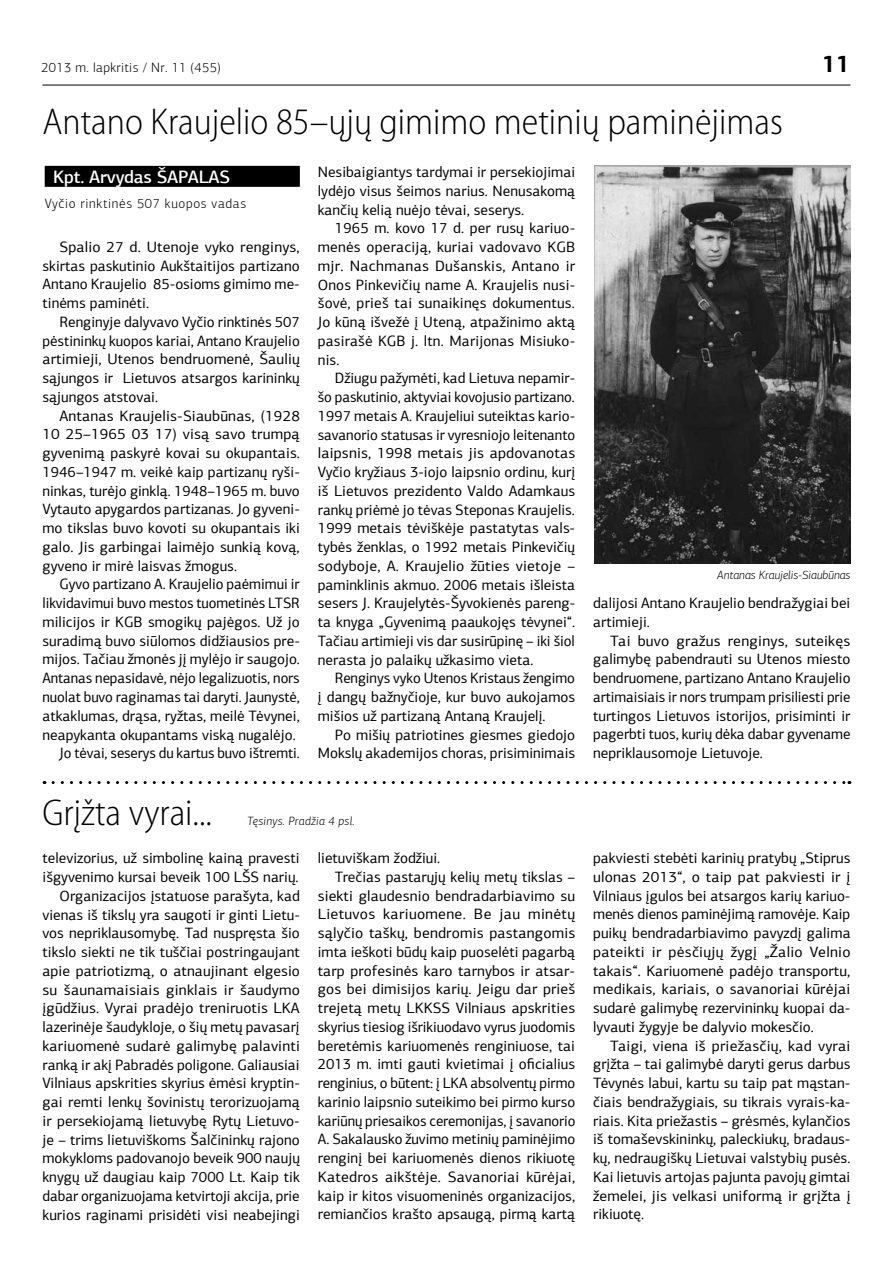
<style>
.page{position:relative;width:893px;height:1263px;background:#fff}
.page>*{position:absolute;margin:0;border:0;box-sizing:border-box;transform-origin:0 0}
.t1{font:300 semi-condensed 37.5px "Myriad Pro";color:#000}
.t2{font:700 24px "PF Agora Sans Pro";color:#000}
.t3{font:500 18px "PF Agora Sans Pro";letter-spacing:-.01em;color:#fff}
.t4{font:15px/18.8px "PF Agora Sans Pro";color:#000;text-align:justify}
.t5{font:15px "PF Agora Sans Pro";letter-spacing:.02em;color:#000}
.t6{font:300 13.5px "PF Agora Sans Pro";letter-spacing:.05em;color:#000}
.t7{font:300 13.5px "PF Agora Sans Pro";letter-spacing:.025em;color:#000}
.t8{font:italic 300 12px "PF Agora Sans Pro";color:#000}
.t9{font:italic 300 12px "PF Agora Sans Pro";letter-spacing:.025em;color:#000}
</style>
<div class="page">
<hr style="left:43px;top:85px;width:807px;height:1px;background:#000">
<svg style="left:53px;top:781px;width:797px;height:3px"></svg>
<img style="left:594px;top:166px;width:256px;height:397px">
<div style="left:45px;top:166px;width:255px;height:21px;background:#000"></div>
<p class="t7" style="left:41px;top:60px;width:181px">2013 m. lapkritis / Nr. 11 (455)</p>
<h2 class="t2" style="left:822px;top:49px;width:30px">11</h2>
<h1 class="t1" style="left:43px;top:102px;width:742px">Antano Kraujelio 85–ųjų gimimo metinių paminėjimas</h1>
<p class="t3" style="left:53px;top:166px;width:167px">Kpt. Arvydas ŠAPALAS</p>
<p class="t6" style="left:45px;top:195px;width:203px">Vyčio rinktinės 507 kuopos vadas</p>
<p class="t4" style="left:318px;top:163px;width:259px">Nesibaigiantys tardymai ir persekiojimai lydėjo visus šeimos narius. Nenusakomą kančių kelią nuėjo tėvai, seserys.</p>
<p class="t4" style="left:318px;top:219px;width:259px;text-indent:17px">1965 m. kovo 17 d. per rusų kariuo&shy;menės operaciją, kuriai vadovavo KGB mjr. Nachmanas Dušanskis, Antano ir Onos Pinkevičių name A. Kraujelis nusi&shy;šovė, prieš tai sunaikinęs dokumentus.<br>Jo kūną išvežė į Uteną, atpažinimo aktą pasirašė KGB j. ltn. Marijonas Misiuko&shy;nis.</p>
<p class="t4" style="left:318px;top:369px;width:259px;text-indent:17px">Džiugu pažymėti, kad Lietuva nepamir&shy;šo paskutinio, aktyviai kovojusio partizano.<br>1997 metais A. Kraujeliui suteiktas kario&shy;savanorio statusas ir vyresniojo leitenanto laipsnis, 1998 metais jis apdovanotas Vyčio kryžiaus 3-iojo laipsnio ordinu, kurį iš Lietuvos prezidento Valdo Adamkaus rankų priėmė jo tėvas Steponas Kraujelis.<br>1999 metais tėviškėje pastatytas vals&shy;tybės ženklas, o 1992 metais Pinkevičių sodyboje, A. Kraujelio žūties vietoje – paminklinis akmuo. 2006 metais išleista sesers J. Kraujelytės-Šyvokienės pareng&shy;ta knyga „Gyvenimą paaukojęs tėvynei“.<br>Tačiau artimieji vis dar susirūpinę – iki šiol nerasta jo palaikų užkasimo vieta.</p>
<p class="t4" style="left:318px;top:669px;width:259px;text-indent:17px">Renginys vyko Utenos Kristaus žengimo į dangų bažnyčioje, kur buvo aukojamos mišios už partizaną Antaną Kraujelį.</p>
<p class="t4" style="left:318px;top:725px;width:259px;text-align:right">Po mišių patriotines giesmes giedojo<br>Mokslų akademijos choras, prisiminimais</p>
<p class="t4" style="left:43px;top:237px;width:259px;text-indent:17px">Spalio 27 d. Utenoje vyko renginys, skirtas paskutinio Aukštaitijos partizano Antano Kraujelio 85-osioms gimimo me&shy;tinėms paminėti.</p>
<p class="t4" style="left:43px;top:312px;width:259px;text-indent:17px">Renginyje dalyvavo Vyčio rinktinės 507 pėstininkų kuopos kariai, Antano Kraujelio artimieji, Utenos bendruomenė, Šaulių sąjungos ir Lietuvos atsargos karininkų sąjungos atstovai.</p>
<p class="t4" style="left:43px;top:406px;width:259px;text-indent:17px">Antanas Kraujelis-Siaubūnas, (1928<br>10 25–1965 03 17) visą savo trumpą gyvenimą paskyrė kovai su okupantais.<br>1946–1947 m. veikė kaip partizanų ryši&shy;ninkas, turėjo ginklą. 1948–1965 m. buvo Vytauto apygardos partizanas. Jo gyveni&shy;mo tikslas buvo kovoti su okupantais iki galo. Jis garbingai laimėjo sunkią kovą, gyveno ir mirė laisvas žmogus.</p>
<p class="t4" style="left:43px;top:575px;width:259px;text-align:right">Gyvo partizano A. Kraujelio paėmimui ir likvidavimui buvo mestos tuometinės LTSR milicijos ir KGB smogikų pajėgos. Už jo suradimą buvo siūlomos didžiausios pre&shy;mijos. Tačiau žmonės jį mylėjo ir saugojo.<br>Antanas nepasidavė, nėjo legalizuotis, nors nuolat buvo raginamas tai daryti. Jaunystė, atkaklumas, drąsa, ryžtas, meilė Tėvynei, neapykanta okupantams viską nugalėjo.<br>Jo tėvai, seserys du kartus buvo ištremti.</p>
<p class="t8" style="left:717px;top:568px;width:135px">Antanas Kraujelis-Siaubūnas</p>
<p class="t4" style="left:593px;top:594px;width:259px">dalijosi Antano Kraujelio bendražygiai bei artimieji.</p>
<p class="t4" style="left:593px;top:631px;width:259px;text-indent:17px">Tai buvo gražus renginys, suteikęs galimybę pabendrauti su Utenos miesto bendruomene, partizano Antano Kraujelio artimaisiais ir nors trumpam prisiliesti prie turtingos Lietuvos istorijos, prisiminti ir pagerbti tuos, kurių dėka dabar gyvename nepriklausomoje Lietuvoje.</p>
<h1 class="t1" style="left:43px;top:793px;width:171px">Grįžta vyrai...</h1>
<p class="t9" style="left:247px;top:814px;width:109px">Tęsinys. Pradžia 4 psl.</p>
<p class="t4" style="left:43px;top:849px;width:259px;text-align:right">televizorius, už simbolinę kainą pravesti išgyvenimo kursai beveik 100 LŠS narių.<br>Organizacijos įstatuose parašyta, kad vienas iš tikslų yra saugoti ir ginti Lietu&shy;vos nepriklausomybę. Tad nuspręsta šio tikslo siekti ne tik tuščiai postringaujant apie patriotizmą, o atnaujinant elgesio su šaunamaisiais ginklais ir šaudymo įgūdžius. Vyrai pradėjo treniruotis LKA lazerinėje šaudykloje, o šių metų pavasarį kariuomenė sudarė galimybę palavinti ranką ir akį Pabradės poligone. Galiausiai Vilniaus apskrities skyrius ėmėsi kryptin&shy;gai remti lenkų šovinistų terorizuojamą ir persekiojamą lietuvybę Rytų Lietuvo&shy;je – trims lietuviškoms Šalčininkų rajono mokykloms padovanojo beveik 900 naujų knygų už daugiau kaip 7000 Lt. Kaip tik dabar organizuojama ketvirtoji akcija, prie kurios raginami prisidėti visi neabejingi</p>
<p class="t4" style="left:318px;top:849px;width:124px">lietuviškam žodžiui.</p>
<p class="t4" style="left:335px;top:867px;width:242px">Trečias pastarųjų kelių metų tikslas –</p>
<p class="t4" style="left:318px;top:886px;width:259px">siekti glaudesnio bendradarbiavimo su</p>
<p class="t5" style="left:318px;top:905px;width:259px">Lietuvos kariuomene. Be jau minėtų</p>
<p class="t4" style="left:318px;top:924px;width:259px">sąlyčio taškų, bendromis pastangomis</p>
<p class="t4" style="left:318px;top:942px;width:259px">imta ieškoti būdų kaip puoselėti pagarbą</p>
<p class="t4" style="left:318px;top:961px;width:259px">tarp profesinės karo tarnybos ir atsar-</p>
<p class="t4" style="left:318px;top:980px;width:259px">gos bei dimisijos karių. Jeigu dar prieš</p>
<p class="t4" style="left:318px;top:999px;width:259px">trejetą metų LKKSS Vilniaus apskrities</p>
<p class="t4" style="left:318px;top:1017px;width:259px">skyrius tiesiog išrikiuodavo vyrus juodomis</p>
<p class="t4" style="left:318px;top:1036px;width:259px">beretėmis kariuomenės renginiuose, tai</p>
<p class="t4" style="left:318px;top:1055px;width:259px">2013 m. imti gauti kvietimai į oficialius</p>
<p class="t4" style="left:318px;top:1074px;width:259px">renginius, o būtent: į LKA absolventų pirmo</p>
<p class="t4" style="left:318px;top:1092px;width:259px">karinio laipsnio suteikimo bei pirmo kurso</p>
<p class="t4" style="left:318px;top:1111px;width:259px">kariūnų priesaikos ceremonijas, į savanorio</p>
<p class="t4" style="left:318px;top:1130px;width:259px">A. Sakalausko žuvimo metinių paminėjimo</p>
<p class="t4" style="left:318px;top:1149px;width:259px">renginį bei kariuomenės dienos rikiuotę</p>
<p class="t4" style="left:318px;top:1167px;width:259px">Katedros aikštėje. Savanoriai kūrėjai,</p>
<p class="t4" style="left:318px;top:1186px;width:259px">kaip ir kitos visuomeninės organizacijos,</p>
<p class="t4" style="left:318px;top:1205px;width:259px">remiančios krašto apsaugą, pirmą kartą</p>
<p class="t4" style="left:593px;top:849px;width:259px">pakviesti stebėti karinių pratybų „Stiprus ulonas 2013“, o taip pat pakviesti ir į Vilniaus įgulos bei atsargos karių kariuo&shy;menės dienos paminėjimą ramovėje. Kaip puikų bendradarbiavimo pavyzdį galima pateikti ir pėsčiųjų žygį „Žalio Velnio takais“. Kariuomenė padėjo transportu, medikais, kariais, o savanoriai kūrėjai sudarė galimybę rezervininkų kuopai da&shy;lyvauti žygyje be dalyvio mokesčio.</p>
<p class="t4" style="left:593px;top:1036px;width:259px;text-indent:17px">Taigi, viena iš priežasčių, kad vyrai grįžta – tai galimybė daryti gerus darbus Tėvynės labui, kartu su taip pat mąstan&shy;čiais bendražygiais, su tikrais vyrais-ka&shy;riais. Kita priežastis – grėsmės, kylančios iš tomaševskininkų, paleckiukų, bradaus&shy;kų, nedraugiškų Lietuvai valstybių pusės.<br>Kai lietuvis artojas pajunta pavojų gimtai žemelei, jis velkasi uniformą ir grįžta į rikiuotę.</p>
</div>
